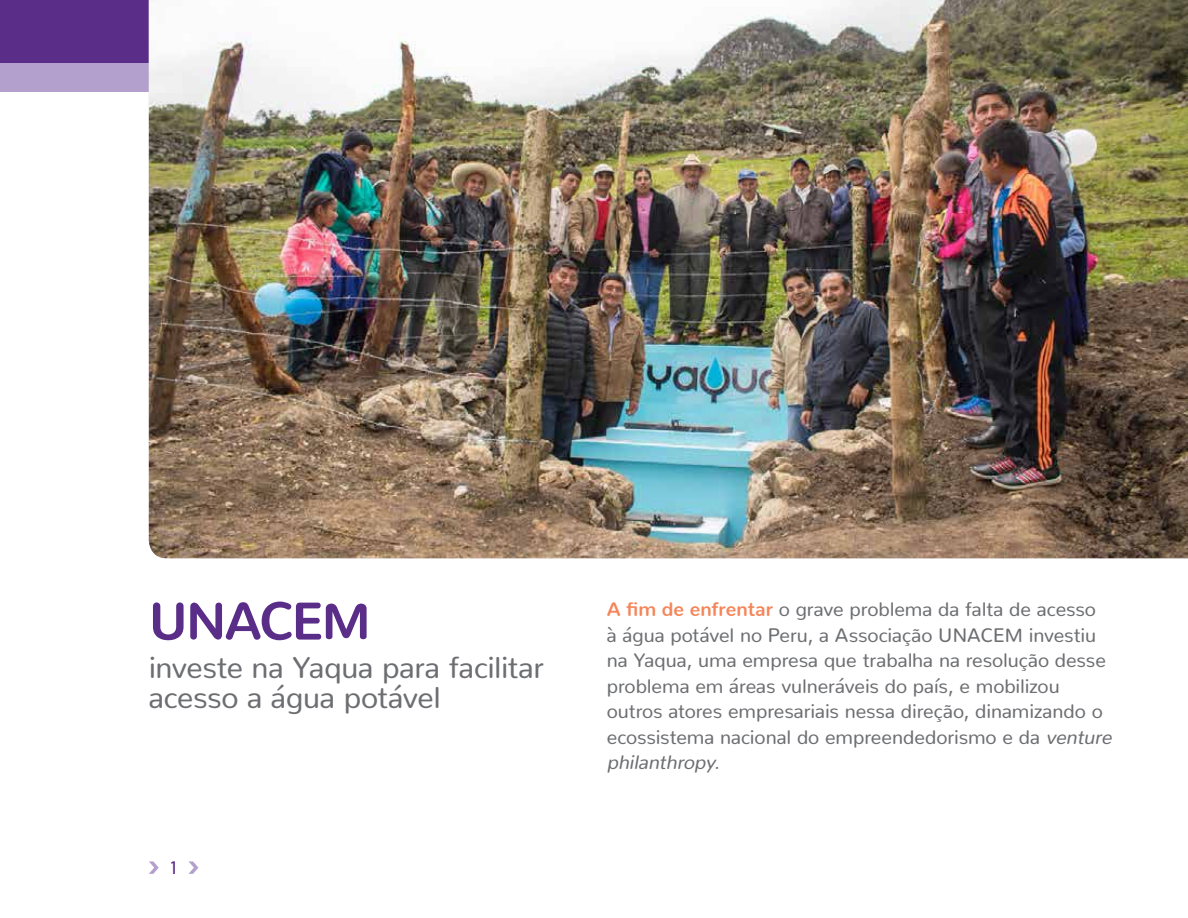
<style>
.page{position:relative;width:1188px;height:918px;background:#fff}
.page>*{position:absolute;margin:0;border:0;box-sizing:border-box;transform-origin:0 0}
.t1{font:700 52.5px "Nunito";letter-spacing:-.045em;color:#5a2d88}
.t2{font:30px/30px "Nunito";letter-spacing:-.01em;color:#6d6e71}
.t3{font:19.5px/25.5px "Nunito";letter-spacing:-.005em;color:#6d6e71}
.t4{font:500 semi-condensed 18px "Barlow";color:#5a2d88}
.s1{font-weight:700;color:#f5855a}
.s2{font-style:italic}
</style>
<div class="page">
<svg style="left:189px;top:861px;width:9px;height:13px"></svg>
<svg style="left:149px;top:861px;width:10px;height:13px"></svg>
<div style="left:0;top:0;width:176px;height:64px;background:#5a2d88"></div>
<div style="left:0;top:64px;width:176px;height:28px;background:#b3a0cd"></div>
<img style="left:149px;top:0;width:1039px;height:558px">
<h1 class="t1" style="left:149px;top:574px;width:224px">UNACEM</h1>
<h2 class="t2" style="left:149px;top:649px;width:397px">investe na Yaqua para facilitar acesso a água potável</h2>
<p class="t4" style="left:171px;top:856px;width:7px">1</p>
<p class="t3" style="left:607px;top:595px;width:512px"><span class="s1">A fim de enfrentar</span> o grave problema da falta de acesso<br>à água potável no Peru, a Associação UNACEM investiu na Yaqua, uma empresa que trabalha na resolução desse problema em áreas vulneráveis do país, e mobilizou outros atores empresariais nessa direção, dinamizando o ecossistema nacional do empreendedorismo e da <span class="s2">venture philanthropy.</span></p>
</div>
